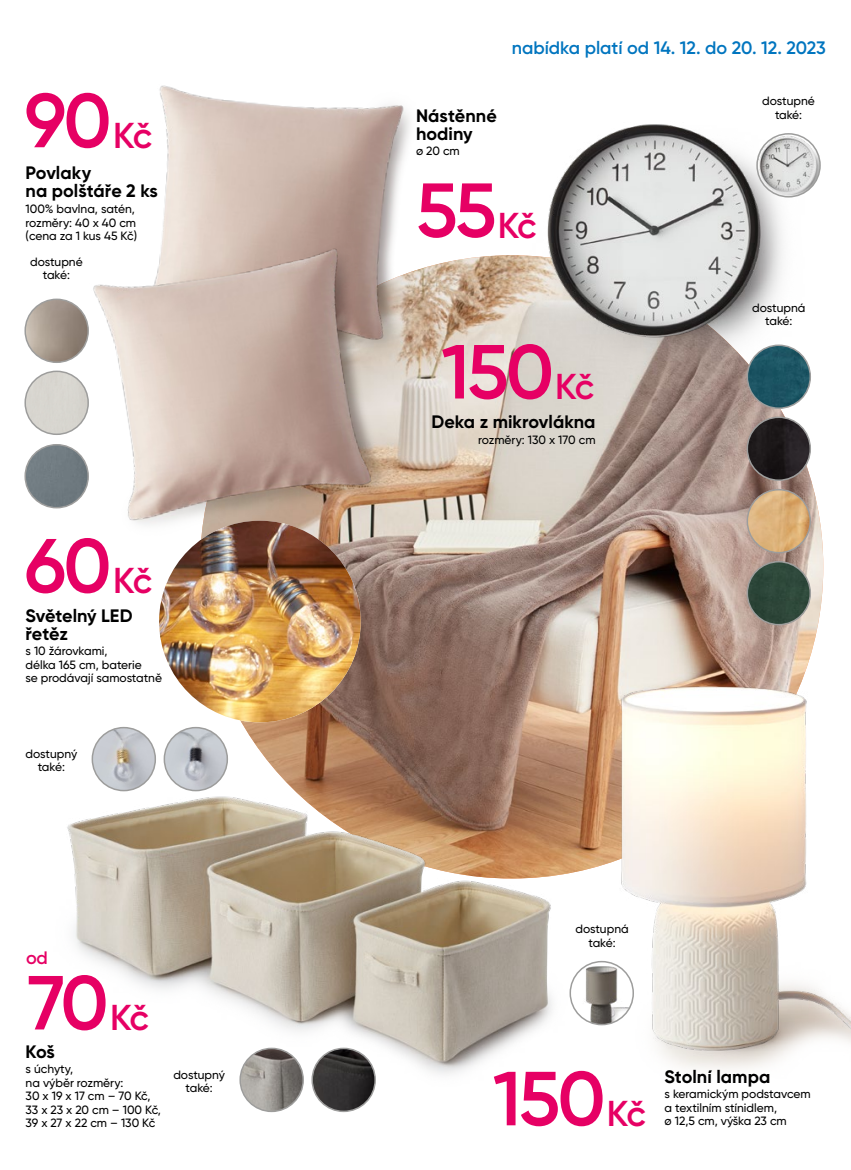
<style>
.page{position:relative;width:851px;height:1170px;background:#fff}
.page>*{position:absolute;margin:0;border:0;box-sizing:border-box;transform-origin:0 0}
.t1{font:600 76.35px "Gilroy";letter-spacing:-.035em;color:#e60064}
.t2{font:700 18px/18px "Gilroy";color:#000}
.t3{font:600 18px "Gilroy";color:#0075bf}
.t4{font:600 18px "Gilroy";color:#e60064}
.t5{font:500 12px/13.5px "Gilroy";color:#000;text-align:center}
.s1{font-size:36px}
</style>
<div class="page">
<img style="left:200px;top:255px;width:623px;height:623px;border-radius:311px">
<img style="left:159px;top:85px;width:335px;height:292px">
<img style="left:70px;top:736px;width:454px;height:377px">
<img style="left:159px;top:520px;width:202px;height:202px;border-radius:101px">
<img style="left:516px;top:124px;width:305px;height:331px">
<img style="left:27px;top:161px;width:433px;height:403px">
<img style="left:524px;top:657px;width:326px;height:412px">
<img style="left:570px;top:963px;width:61px;height:61px">
<div style="left:569px;top:960px;width:65px;height:65px;border:2px solid #9d9d9c;border-radius:50%"></div>
<img style="left:757px;top:134px;width:62px;height:63px;border-radius:31px">
<div style="left:756px;top:133px;width:64px;height:64px;border:2px solid #9d9d9c;border-radius:50%"></div>
<img style="left:240px;top:1048px;width:63px;height:63px;border-radius:31px">
<div style="left:239px;top:1047px;width:65px;height:64px;border:2px solid #9d9d9c;border-radius:50%"></div>
<img style="left:312px;top:1048px;width:63px;height:63px;border-radius:31px">
<div style="left:311px;top:1047px;width:65px;height:64px;border:2px solid #9d9d9c;border-radius:50%"></div>
<img style="left:92px;top:727px;width:63px;height:63px;border-radius:31px">
<div style="left:92px;top:726px;width:64px;height:65px;border:2px solid #9d9d9c;border-radius:50%"></div>
<img style="left:164px;top:727px;width:63px;height:63px;border-radius:31px">
<div style="left:163px;top:726px;width:65px;height:65px;border:2px solid #9d9d9c;border-radius:50%"></div>
<img style="left:25px;top:299px;width:63px;height:63px;border-radius:31px">
<div style="left:24px;top:298px;width:65px;height:65px;border:2px solid #9d9d9c;border-radius:50%"></div>
<div style="left:25px;top:371px;width:63px;height:63px;background:#d8d5cf;border-radius:31px"></div>
<div style="left:24px;top:370px;width:65px;height:65px;border:2px solid #9d9d9c;border-radius:50%"></div>
<div style="left:25px;top:444px;width:63px;height:63px;background:#707b81;border-radius:31px"></div>
<div style="left:24px;top:444px;width:65px;height:64px;border:2px solid #9d9d9c;border-radius:50%"></div>
<img style="left:747px;top:345px;width:63px;height:63px;border-radius:31px">
<div style="left:746px;top:344px;width:64px;height:65px;border:2px solid #9d9d9c;border-radius:50%"></div>
<img style="left:747px;top:417px;width:63px;height:63px;border-radius:31px">
<div style="left:746px;top:416px;width:64px;height:65px;border:2px solid #9d9d9c;border-radius:50%"></div>
<img style="left:747px;top:489px;width:63px;height:63px;border-radius:31px">
<div style="left:746px;top:489px;width:64px;height:64px;border:2px solid #9d9d9c;border-radius:50%"></div>
<div style="left:747px;top:561px;width:63px;height:63px;background:#2e473a;border-radius:31px"></div>
<div style="left:746px;top:561px;width:64px;height:64px;border:2px solid #9d9d9c;border-radius:50%"></div>
<h1 class="t1" style="left:25px;top:73px;width:129px">90 <span class="s1">Kč</span></h1>
<h2 class="t2" style="left:26px;top:164px;width:134px">Povlaky<br>na polštáře 2 ks</h2>
<p class="t5" style="left:26px;top:202px;width:113px;text-align:left">100% bavlna, satén, rozměry: 40 x 40 cm (cena za 1 kus 45 Kč)</p>
<p class="t5" style="left:30px;top:255px;width:54px">dostupné také:</p>
<h1 class="t1" style="left:25px;top:518px;width:129px">60 <span class="s1">Kč</span></h1>
<h2 class="t2" style="left:26px;top:606px;width:108px">Světelný LED řetěz</h2>
<p class="t5" style="left:26px;top:644px;width:138px;text-align:left">s 10 žárovkami,<br>délka 165 cm, baterie<br>se prodávají samostatně</p>
<p class="t5" style="left:26px;top:746px;width:53px">dostupný také:</p>
<h2 class="t4" style="left:26px;top:946px;width:23px">od</h2>
<h1 class="t1" style="left:28px;top:955px;width:123px">70 <span class="s1">Kč</span></h1>
<h2 class="t2" style="left:26px;top:1042px;width:31px">Koš</h2>
<p class="t5" style="left:26px;top:1062px;width:137px;text-align:left">s úchyty,<br>na výběr rozměry:<br>30 x 19 x 17 cm – 70 Kč,<br>33 x 23 x 20 cm – 100 Kč,<br>39 x 27 x 22 cm – 130 Kč</p>
<p class="t5" style="left:173px;top:1067px;width:53px">dostupný také:</p>
<h2 class="t2" style="left:416px;top:106px;width:82px">Nástěnné hodiny</h2>
<p class="t5" style="left:416px;top:144px;width:45px">ø 20 cm</p>
<h2 class="t3" style="left:511px;top:37px;width:315px">nabídka platí od 14. 12. do 20. 12. 2023</h2>
<p class="t5" style="left:762px;top:94px;width:54px">dostupné také:</p>
<h1 class="t1" style="left:416px;top:163px;width:122px">55 <span class="s1">Kč</span></h1>
<h1 class="t1" style="left:441px;top:324px;width:154px">150 <span class="s1">Kč</span></h1>
<h2 class="t2" style="left:431px;top:413px;width:165px">Deka z mikrovlákna</h2>
<p class="t5" style="left:478px;top:433px;width:119px">rozměry: 130 x 170 cm</p>
<p class="t5" style="left:752px;top:301px;width:55px">dostupná také:</p>
<p class="t5" style="left:575px;top:922px;width:55px">dostupná také:</p>
<h1 class="t1" style="left:492px;top:1051px;width:154px">150 <span class="s1">Kč</span></h1>
<h2 class="t2" style="left:664px;top:1067px;width:107px">Stolní lampa</h2>
<p class="t5" style="left:664px;top:1087px;width:147px;text-align:left">s keramickým podstavcem a textilním stínidlem,<br>ø 12,5 cm, výška 23 cm</p>
</div>
